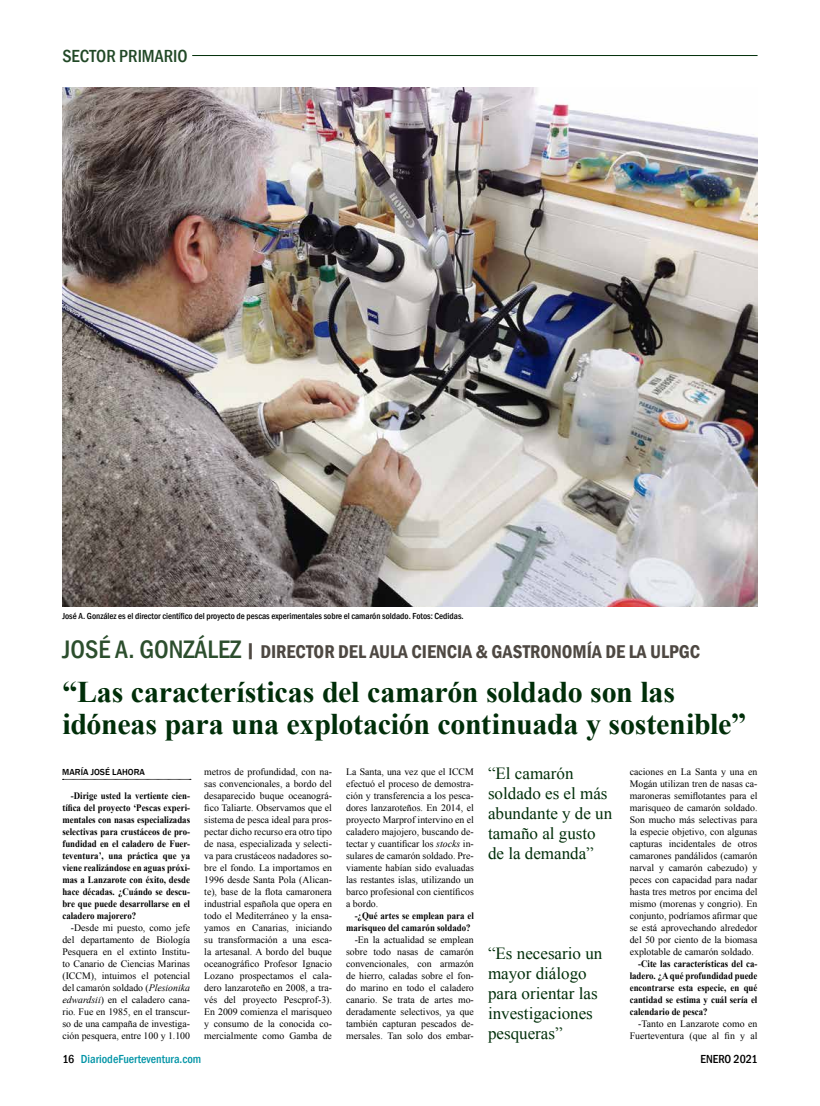
<style>
.page{position:relative;width:820px;height:1106px;background:#fff}
.page>*{position:absolute;margin:0;border:0;box-sizing:border-box;transform-origin:0 0}
.t1{font:700 30px/32px "Times New Roman";letter-spacing:-.01em;color:#002e09}
.t2{font:600 condensed 19px "Franklin Gothic";color:#4e4842}
.t3{font:500 condensed 18px "Franklin Gothic";color:#214826}
.t4{font:17px/20px "Times New Roman";color:#002e09}
.t5{font:500 condensed 12px "Franklin Gothic";color:#0094a6}
.t6{font:500 condensed 12px "Franklin Gothic";color:#000}
.t7{font:9.8px/12px "Times New Roman";color:#000;text-align:justify}
.t8{font:700 9.8px/12px "Times New Roman";color:#000;text-align:justify;scale:.9 1}
.t9{font:500 condensed 9px "Franklin Gothic";color:#000}
.t10{font:500 9px "Franklin Gothic";color:#000}
.s1{font-weight:500;font-size:26px;color:#2c4e2d}
.s2{font-style:italic}
.s3{color:#000}
</style>
<div class="page">
<img style="left:62px;top:88px;width:695px;height:519px">
<svg style="left:62px;top:779px;width:129px;height:1px"></svg>
<hr style="left:192px;top:55px;width:565px;height:1px;background:#002e09">
<h3 class="t3" style="left:62px;top:44px;width:127px">SECTOR PRIMARIO</h3>
<p class="t9" style="left:62px;top:610px;width:402px">José A. González es el director científico del proyecto de pescas experimentales sobre el camarón soldado. Fotos: Cedidas.</p>
<h2 class="t2" style="left:62px;top:639px;width:639px"><span class="s1">JOSÉ A. GONZÁLEZ</span> | DIRECTOR DEL AULA CIENCIA &amp; GASTRONOMÍA DE LA ULPGC</h2>
<h1 class="t1" style="left:62px;top:675px;width:685px">“Las características del camarón soldado son las idóneas para una explotación continuada y sostenible”</h1>
<p class="t10" style="left:62px;top:766px;width:84px">MARÍA JOSÉ LAHORA</p>
<p class="t7" style="left:204px;top:765px;width:129px">metros de profundidad, con na&shy;sas convencionales, a bordo del desaparecido buque oceanográ&shy;fico Taliarte. Observamos que el sistema de pesca ideal para pros&shy;pectar dicho recurso era otro tipo de nasa, especializada y selecti&shy;va para crustáceos nadadores so&shy;bre el fondo. La importamos en 1996 desde Santa Pola (Alican&shy;te), base de la flota camaronera industrial española que opera en todo el Mediterráneo y la ensa&shy;yamos en Canarias, iniciando su transformación a una esca&shy;la artesanal. A bordo del buque oceanográfico Profesor Ignacio Lozano prospectamos el cala&shy;dero lanzaroteño en 2008, a tra&shy;vés del proyecto Pescprof-3).<br>En 2009 comienza el marisqueo y consumo de la conocida co&shy;mercialmente como Gamba de</p>
<p class="t7" style="left:346px;top:765px;width:129px">La Santa, una vez que el ICCM efectuó el proceso de demostra&shy;ción y transferencia a los pesca&shy;dores lanzaroteños. En 2014, el proyecto Marprof intervino en el caladero majojero, buscando de&shy;tectar y cuantificar los <span class="s2">stocks</span> in&shy;sulares de camarón soldado. Pre&shy;viamente habían sido evaluadas las restantes islas, utilizando un barco profesional con científicos a bordo.</p>
<p class="t8" style="left:62px;top:789px;width:143px;text-indent:9px">-Dirige usted la vertiente cien&shy;tífica del proyecto ‘Pescas experi&shy;mentales con nasas especializadas selectivas para crustáceos de pro&shy;fundidad en el caladero de Fuer&shy;teventura’, una práctica que ya viene realizándose en aguas próxi&shy;mas a Lanzarote con éxito, desde hace décadas. ¿Cuándo se descu&shy;bre que puede desarrollarse en el caladero majorero?</p>
<p class="t7" style="left:62px;top:921px;width:129px;text-indent:9px">-Desde mi puesto, como jefe del departamento de Biología Pesquera en el extinto Institu&shy;to Canario de Ciencias Marinas (ICCM), intuimos el potencial del camarón soldado (<span class="s2">Plesionika edwardsii</span>) en el caladero cana&shy;rio. Fue en 1985, en el transcur&shy;so de una campaña de investiga&shy;ción pesquera, entre 100 y 1.100</p>
<p class="t8" style="left:346px;top:909px;width:143px;text-indent:9px">-¿Qué artes se emplean para el marisqueo del camarón soldado?</p>
<p class="t7" style="left:346px;top:933px;width:129px;text-indent:9px">-En la actualidad se emplean sobre todo nasas de camarón convencionales, con armazón de hierro, caladas sobre el fon&shy;do marino en todo el caladero canario. Se trata de artes mo&shy;deradamente selectivos, ya que también capturan pescados de&shy;mersales. Tan solo dos embar-</p>
<h3 class="t4" style="left:488px;top:762px;width:126px">“El camarón soldado es el más abundante y de un tamaño al gusto de la demanda”</h3>
<h3 class="t4" style="left:488px;top:942px;width:116px">“Es necesario un mayor diálogo para orientar las investigaciones pesqueras”</h3>
<p class="t7" style="left:629px;top:765px;width:129px">caciones en La Santa y una en Mogán utilizan tren de nasas ca&shy;maroneras semiflotantes para el marisqueo de camarón soldado.<br>Son mucho más selectivas para la especie objetivo, con algunas capturas incidentales de otros camarones pandálidos (camarón narval y camarón cabezudo) y peces con capacidad para nadar hasta tres metros por encima del mismo (morenas y congrio). En conjunto, podríamos afirmar que se está aprovechando alrededor del 50 por ciento de la biomasa explotable de camarón soldado.</p>
<p class="t8" style="left:629px;top:957px;width:143px;text-indent:9px">-Cite las características del ca&shy;ladero. ¿A qué profundidad puede encontrarse esta especie, en qué cantidad se estima y cuál sería el calendario de pesca?</p>
<p class="t7" style="left:629px;top:1017px;width:129px;text-align:right">-Tanto en Lanzarote como en<br>Fuerteventura (que al fin y al</p>
<p class="t5" style="left:62px;top:1050px;width:140px"><span class="s3">16</span> DiariodeFuerteventura.com</p>
<p class="t6" style="left:700px;top:1050px;width:58px">ENERO 2021</p>
</div>
